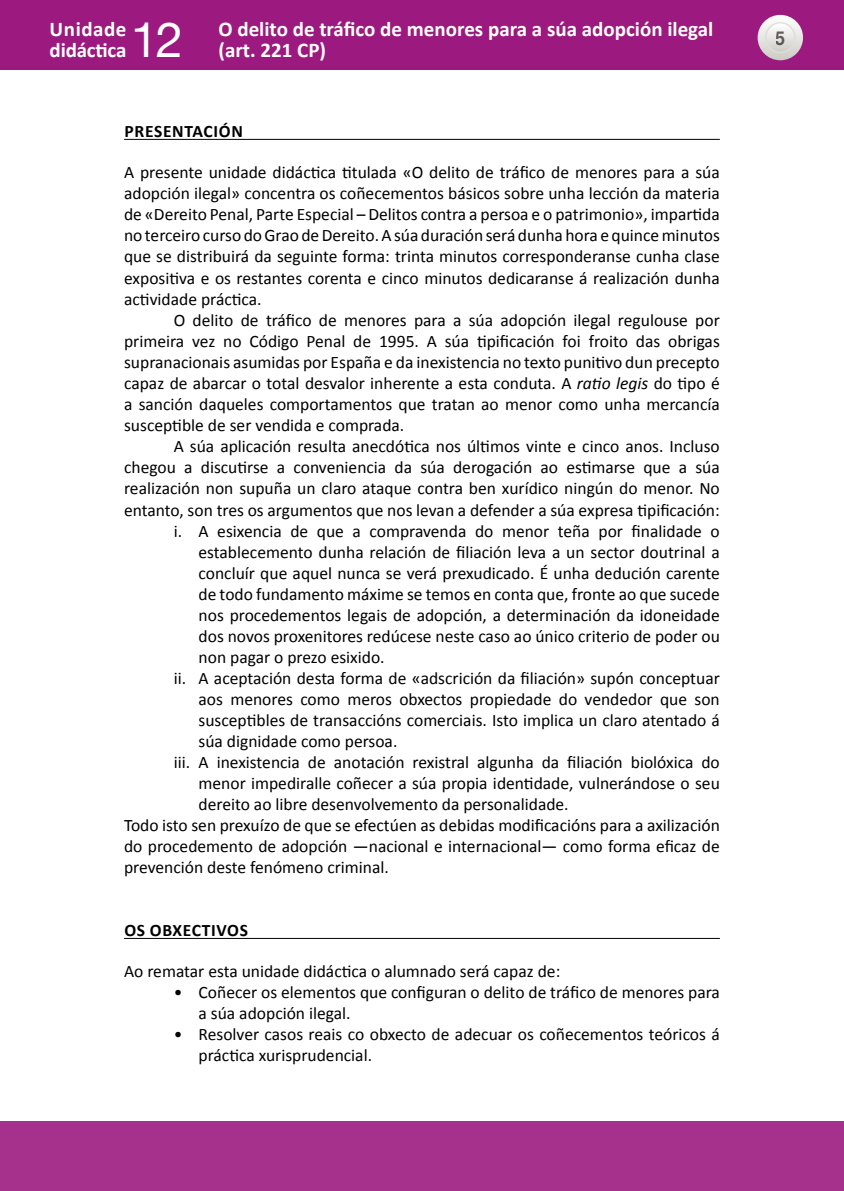
<style>
.page{position:relative;width:844px;height:1191px;background:#fff}
.page>*{position:absolute;margin:0;border:0;box-sizing:border-box;transform-origin:0 0}
.t1{font:49px "Helvetica Neue";color:#fff}
.t2{font:700 21px/21px "Calibri";color:#fff}
.t3{font:700 19.25px "Helvetica Neue";color:#000;scale:.9 1}
.TEXTO{font:17.5px/21px "Calibri";color:#000;text-align:justify}
.TXTO_sin_SANGRE{font:17.5px/21px "Calibri";color:#000;text-align:justify}
.TXTO{font:17.5px/21px "Calibri";color:#000;text-align:justify}
._0º_Epigrafe{font:700 17.5px "Calibri";letter-spacing:.04em;color:#000}
.s1{font-style:italic}
</style>
<div class="page">
<div style="left:0;top:0;width:843px;height:69px;background:#9c1a7f"></div>
<svg style="left:757px;top:15px;width:45px;height:45px"></svg>
<svg style="left:765px;top:23px;width:29px;height:29px"></svg>
<div style="left:764px;top:22px;width:31px;height:31px;border:1px solid #dfdeda;border-radius:50%"></div>
<div style="left:0;top:1121px;width:843px;height:70px;background:#a6318c"></div>
<hr style="left:124px;top:139px;width:595px;height:1px;background:#000">
<hr style="left:124px;top:938px;width:595px;height:1px;background:#000">
<p class="t2" style="left:50px;top:19px;width:78px">Unidade didáctica</p>
<h1 class="t1" style="left:131px;top:5px;width:54px">12</h1>
<p class="t2" style="left:218px;top:19px;width:496px">O delito de tráfico de menores para a súa adopción ilegal (art. 221 CP)</p>
<p class="t3" style="left:775px;top:26px;width:12px">5</p>
<p class="_0º_Epigrafe" style="left:124px;top:120px;width:120px">PRESENTACIÓN</p>
<p class="TXTO_sin_SANGRE" style="left:124px;top:162px;width:597px">A presente unidade didáctica titulada «O delito de tráfico de menores para a súa adopción ilegal» concentra os coñecementos básicos sobre unha lección da materia de «Dereito Penal, Parte Especial – Delitos contra a persoa e o patrimonio», impartida no terceiro curso do Grao de Dereito. A súa duración será dunha hora e quince minutos que se distribuirá da seguinte forma: trinta minutos corresponderanse cunha clase expositiva e os restantes corenta e cinco minutos dedicaranse á realización dunha actividade práctica.</p>
<p class="TXTO" style="left:124px;top:309px;width:597px;text-indent:50px">O delito de tráfico de menores para a súa adopción ilegal regulouse por primeira vez no Código Penal de 1995. A súa tipificación foi froito das obrigas supranacionais asumidas por España e da inexistencia no texto punitivo dun precepto capaz de abarcar o total desvalor inherente a esta conduta. A <span class="s1">ratio legis</span> do tipo é a sanción daqueles comportamentos que tratan ao menor como unha mercancía susceptible de ser vendida e comprada.</p>
<p class="TXTO" style="left:124px;top:436px;width:597px;text-indent:50px">A súa aplicación resulta anecdótica nos últimos vinte e cinco anos. Incluso chegou a discutirse a conveniencia da súa derogación ao estimarse que a súa realización non supuña un claro ataque contra ben xurídico ningún do menor. No entanto, son tres os argumentos que nos levan a defender a súa expresa tipificación:</p>
<p class="TEXTO" style="left:198px;top:520px;width:522px;text-indent:-25px">i. A esixencia de que a compravenda do menor teña por finalidade o establecemento dunha relación de filiación leva a un sector doutrinal a concluír que aquel nunca se verá prexudicado. É unha dedución carente de todo fundamento máxime se temos en conta que, fronte ao que sucede nos procedementos legais de adopción, a determinación da idoneidade dos novos proxenitores redúcese neste caso ao único criterio de poder ou non pagar o prezo esixido.</p>
<p class="TEXTO" style="left:198px;top:667px;width:522px;text-indent:-25px">ii. A aceptación desta forma de «adscrición da filiación» supón conceptuar aos menores como meros obxectos propiedade do vendedor que son susceptibles de transaccións comerciais. Isto implica un claro atentado á súa dignidade como persoa.</p>
<p class="TEXTO" style="left:198px;top:751px;width:522px;text-indent:-25px">iii. A inexistencia de anotación rexistral algunha da filiación biolóxica do menor impediralle coñecer a súa propia identidade, vulnerándose o seu dereito ao libre desenvolvemento da personalidade.</p>
<p class="TXTO_sin_SANGRE" style="left:124px;top:814px;width:597px">Todo isto sen prexuízo de que se efectúen as debidas modificacións para a axilización do procedemento de adopción —nacional e internacional— como forma eficaz de prevención deste fenómeno criminal.</p>
<p class="_0º_Epigrafe" style="left:124px;top:919px;width:125px">OS OBXECTIVOS</p>
<p class="TXTO_sin_SANGRE" style="left:124px;top:961px;width:437px">Ao rematar esta unidade didáctica o alumnado será capaz de:</p>
<p class="TEXTO" style="left:198px;top:982px;width:522px;text-indent:-25px">• Coñecer os elementos que configuran o delito de tráfico de menores para a súa adopción ilegal.</p>
<p class="TEXTO" style="left:198px;top:1024px;width:522px;text-indent:-25px">• Resolver casos reais co obxecto de adecuar os coñecementos teóricos á práctica xurisprudencial.</p>
</div>
